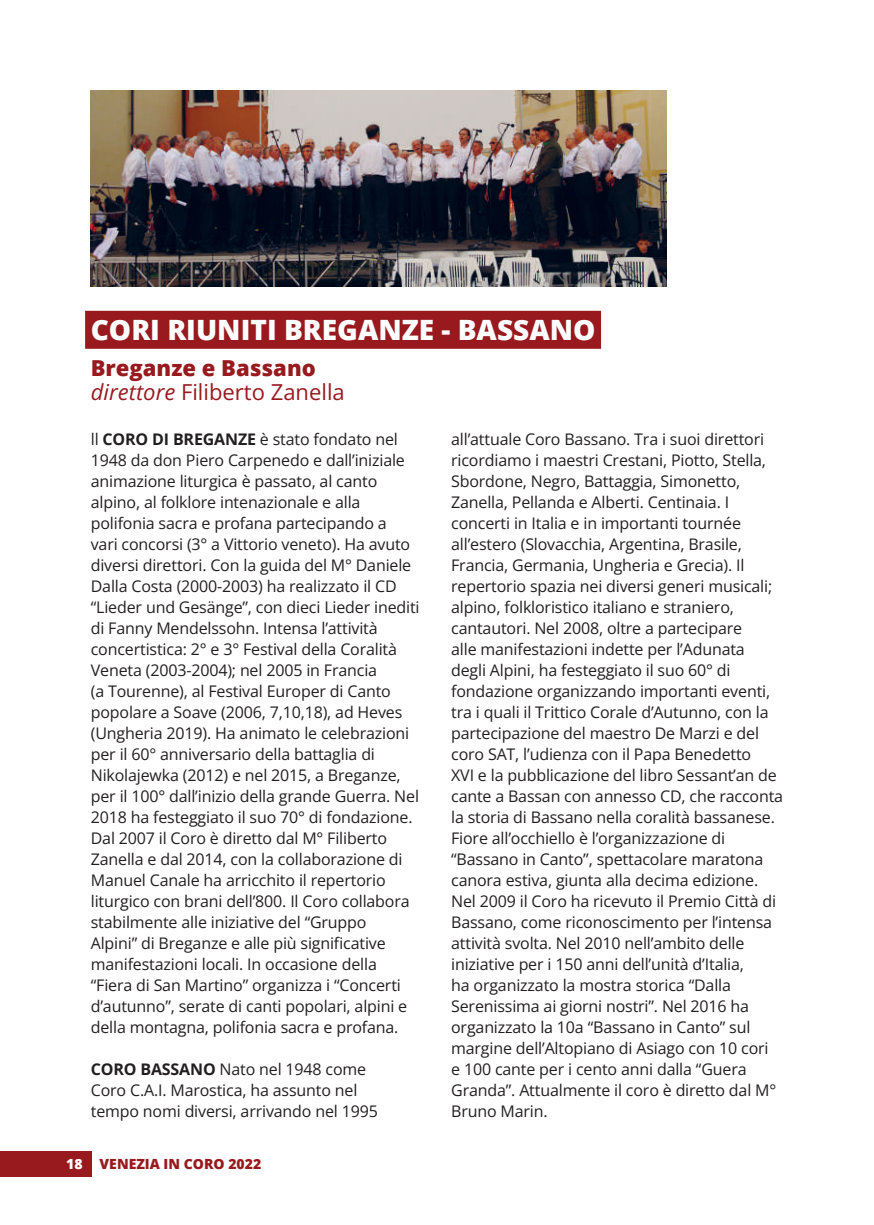
<style>
.page{position:relative;width:874px;height:1225px;background:#fff}
.page>*{position:absolute;margin:0;border:0;box-sizing:border-box;transform-origin:0 0}
.t1{font:800 28px "Open Sans";color:#fff}
.t2{font:800 22px/24px "Open Sans";color:#981a1e}
.t3{font:16px/21px "Open Sans";letter-spacing:-.01em;color:#231f20}
.t4{font:800 14px "Open Sans";color:#981a1e}
.s1{font-weight:400;font-style:italic}
.s2{font-weight:400}
.s3{font-weight:700}
.s4{color:#fff}
</style>
<div class="page">
<div style="left:0;top:1151px;width:91px;height:25px;background:#981a1e"></div>
<img style="left:91px;top:91px;width:575px;height:195px">
<div style="left:85px;top:311px;width:515px;height:38px;background:#981a1e"></div>
<h1 class="t1" style="left:91px;top:309px;width:506px">CORI RIUNITI BREGANZE - BASSANO</h1>
<h2 class="t2" style="left:91px;top:354px;width:255px">Breganze e Bassano <span class="s1">direttore</span> <span class="s2">Filiberto Zanella</span></h2>
<p class="t3" style="left:91px;top:428px;width:330px">ll <span class="s3">CORO DI BREGANZE</span> è stato fondato nel 1948 da don Piero Carpenedo e dall’iniziale animazione liturgica è passato, al canto alpino, al folklore intenazionale e alla polifonia sacra e profana partecipando a<br>vari concorsi (3° a Vittorio veneto). Ha avuto diversi direttori. Con la guida del M° Daniele Dalla Costa (2000-2003) ha realizzato il CD “Lieder und Gesänge”, con dieci Lieder inediti di Fanny Mendelssohn. Intensa l’attività concertistica: 2° e 3° Festival della Coralità Veneta (2003-2004); nel 2005 in Francia<br>(a Tourenne), al Festival Europer di Canto popolare a Soave (2006, 7,10,18), ad Heves (Ungheria 2019). Ha animato le celebrazioni per il 60° anniversario della battaglia di Nikolajewka (2012) e nel 2015, a Breganze, per il 100° dall’inizio della grande Guerra. Nel 2018 ha festeggiato il suo 70° di fondazione.<br>Dal 2007 il Coro è diretto dal M° Filiberto Zanella e dal 2014, con la collaborazione di Manuel Canale ha arricchito il repertorio liturgico con brani dell’800. Il Coro collabora stabilmente alle iniziative del “Gruppo<br>Alpini” di Breganze e alle più significative manifestazioni locali. In occasione della “Fiera di San Martino” organizza i “Concerti d’autunno”, serate di canti popolari, alpini e della montagna, polifonia sacra e profana.</p>
<p class="t3" style="left:91px;top:1058px;width:288px"><span class="s3">CORO BASSANO</span> Nato nel 1948 come<br>Coro C.A.I. Marostica, ha assunto nel tempo nomi diversi, arrivando nel 1995</p>
<p class="t3" style="left:451px;top:428px;width:333px">all’attuale Coro Bassano. Tra i suoi direttori ricordiamo i maestri Crestani, Piotto, Stella, Sbordone, Negro, Battaggia, Simonetto, Zanella, Pellanda e Alberti. Centinaia. I concerti in Italia e in importanti tournée all’estero (Slovacchia, Argentina, Brasile, Francia, Germania, Ungheria e Grecia). Il repertorio spazia nei diversi generi musicali; alpino, folkloristico italiano e straniero, cantautori. Nel 2008, oltre a partecipare<br>alle manifestazioni indette per l’Adunata degli Alpini, ha festeggiato il suo 60° di fondazione organizzando importanti eventi, tra i quali il Trittico Corale d’Autunno, con la partecipazione del maestro De Marzi e del coro SAT, l’udienza con il Papa Benedetto<br>XVI e la pubblicazione del libro Sessant’an de cante a Bassan con annesso CD, che racconta la storia di Bassano nella coralità bassanese.<br>Fiore all’occhiello è l’organizzazione di “Bassano in Canto”, spettacolare maratona canora estiva, giunta alla decima edizione.<br>Nel 2009 il Coro ha ricevuto il Premio Città di Bassano, come riconoscimento per l’intensa attività svolta. Nel 2010 nell’ambito delle iniziative per i 150 anni dell’unità d’Italia,<br>ha organizzato la mostra storica “Dalla Serenissima ai giorni nostri”. Nel 2016 ha organizzato la 10a “Bassano in Canto” sul margine dell’Altopiano di Asiago con 10 cori<br>e 100 cante per i cento anni dalla “Guera Granda”. Attualmente il coro è diretto dal M° Bruno Marin.</p>
<p class="t4" style="left:66px;top:1153px;width:196px"><span class="s4">18</span> VENEZIA IN CORO 2022</p>
</div>
